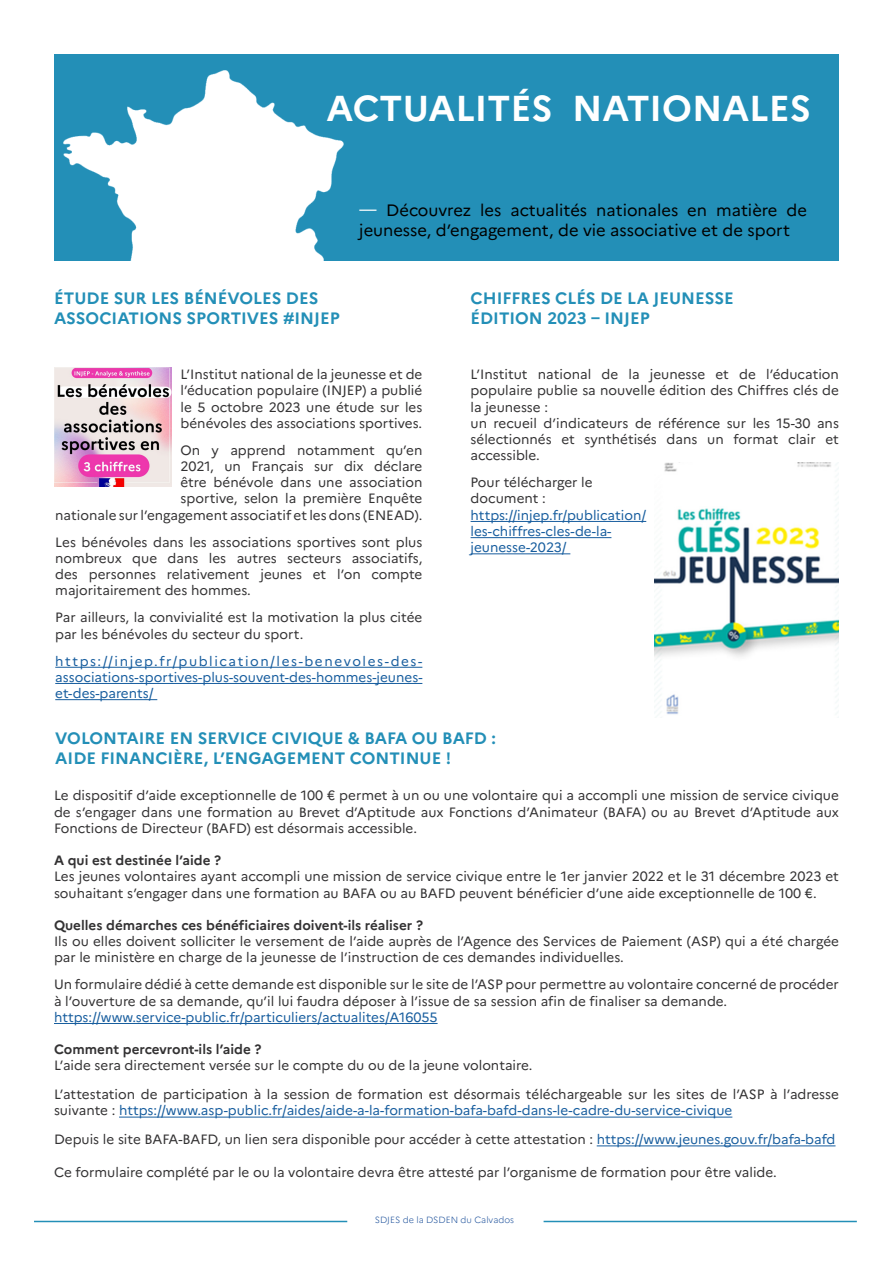
<style>
.page{position:relative;width:893px;height:1263px;background:#fff}
.page>*{position:absolute;margin:0;border:0;box-sizing:border-box;transform-origin:0 0}
.t1{font:700 36px "Marianne";color:#fff}
.t2{font:700 16.5px/19.8px "Marianne";color:#238fb7}
.t3{font:16.5px/19.8px "Marianne";color:#000}
.t4{font:13.5px/16.2px "Marianne";color:#333233}
.t5{font:13.5px/16.2px "Marianne";color:#175d9e}
.t6{font:700 13.5px "Marianne";color:#333233}
.t7{font:300 9px "Marianne";color:#24569e}
.s1{color:#fff}
.s2{color:#175d9e}
</style>
<div class="page">
<hr style="left:34px;top:1221px;width:313px;height:1px;background:#238fb7">
<hr style="left:544px;top:1221px;width:313px;height:1px;background:#238fb7">
<img style="left:55px;top:367px;width:117px;height:119px">
<hr style="left:54px;top:1023px;width:384px;height:1px;background:#175d9e">
<hr style="left:119px;top:1116px;width:613px;height:1px;background:#175d9e">
<hr style="left:597px;top:1145px;width:238px;height:1px;background:#175d9e">
<img style="left:655px;top:462px;width:184px;height:255px">
<hr style="left:471px;top:521px;width:175px;height:1px;background:#175d9e">
<hr style="left:471px;top:537px;width:140px;height:1px;background:#175d9e">
<hr style="left:471px;top:553px;width:99px;height:1px;background:#175d9e">
<div style="left:54px;top:54px;width:785px;height:207px;background:#238fb7"></div>
<img style="left:64px;top:70px;width:280px;height:191px">
<hr style="left:55px;top:667px;width:367px;height:1px;background:#175d9e">
<hr style="left:55px;top:683px;width:367px;height:1px;background:#175d9e">
<hr style="left:55px;top:699px;width:102px;height:1px;background:#175d9e">
<p class="t1" style="left:327px;top:86px;width:486px">ACTUALITÉS NATIONALES</p>
<p class="t3" style="left:359px;top:201px;width:449px"><span class="s1">—</span> Découvrez les actualités nationales en matière de jeunesse, d’engagement, de vie associative et de sport</p>
<p class="t2" style="left:54px;top:289px;width:287px">ÉTUDE SUR LES BÉNÉVOLES DES<br>ASSOCIATIONS SPORTIVES #INJEP</p>
<p class="t2" style="left:471px;top:289px;width:265px">CHIFFRES CLÉS DE LA JEUNESSE</p>
<p class="t2" style="left:471px;top:308px;width:181px">ÉDITION 2023 – INJEP</p>
<p class="t4" style="left:180px;top:366px;width:243px;text-align:justify">L’Institut national de la jeunesse et de l’éducation populaire (INJEP) a publié le 5 octobre 2023 une étude sur les bénévoles des associations sportives.</p>
<p class="t4" style="left:55px;top:442px;width:369px;text-align:right">On y apprend notamment qu’en<br>2021, un Français sur dix déclare<br>être bénévole dans une association<br>sportive, selon la première Enquête<br>nationale sur l’engagement associatif et les dons (ENEAD).</p>
<p class="t4" style="left:55px;top:534px;width:369px;text-align:justify">Les bénévoles dans les associations sportives sont plus nombreux que dans les autres secteurs associatifs, des personnes relativement jeunes et l’on compte majoritairement des hommes.</p>
<p class="t4" style="left:55px;top:609px;width:369px">Par ailleurs, la convivialité est la motivation la plus citée par les bénévoles du secteur du sport.</p>
<p class="t5" style="left:55px;top:652px;width:369px;text-align:justify">https://injep.fr/publication/les-benevoles-des&shy;associations-sportives-plus-souvent-des-hommes-jeunes&shy;et-des-parents/</p>
<p class="t4" style="left:471px;top:366px;width:370px;text-align:justify">L’Institut national de la jeunesse et de l’éducation populaire publie sa nouvelle édition des Chiffres clés de la jeunesse :</p>
<p class="t4" style="left:471px;top:415px;width:370px;text-align:justify">un recueil d’indicateurs de référence sur les 15-30 ans sélectionnés et synthétisés dans un format clair et accessible.</p>
<p class="t4" style="left:471px;top:474px;width:124px">Pour télécharger le document :</p>
<p class="t5" style="left:471px;top:507px;width:177px">https://injep.fr/publication/ les-chiffres-cles-de-la&shy;jeunesse-2023/</p>
<p class="t2" style="left:55px;top:728px;width:442px">VOLONTAIRE EN SERVICE CIVIQUE &amp; BAFA OU BAFD :</p>
<p class="t2" style="left:55px;top:748px;width:397px">AIDE FINANCIÈRE, L’ENGAGEMENT CONTINUE !</p>
<p class="t4" style="left:54px;top:787px;width:786px;text-align:justify">Le dispositif d’aide exceptionnelle de 100 € permet à un ou une volontaire qui a accompli une mission de service civique de s’engager dans une formation au Brevet d’Aptitude aux Fonctions d’Animateur (BAFA) ou au Brevet d’Aptitude aux Fonctions de Directeur (BAFD) est désormais accessible.</p>
<p class="t6" style="left:54px;top:852px;width:169px">A qui est destinée l’aide ?</p>
<p class="t4" style="left:54px;top:868px;width:786px">Les jeunes volontaires ayant accompli une mission de service civique entre le 1er janvier 2022 et le 31 décembre 2023 et souhaitant s’engager dans une formation au BAFA ou au BAFD peuvent bénéficier d’une aide exceptionnelle de 100 €.</p>
<p class="t6" style="left:54px;top:917px;width:371px">Quelles démarches ces bénéficiaires doivent-ils réaliser ?</p>
<p class="t4" style="left:54px;top:933px;width:786px">Ils ou elles doivent solliciter le versement de l’aide auprès de l’Agence des Services de Paiement (ASP) qui a été chargée par le ministère en charge de la jeunesse de l’instruction de ces demandes individuelles.</p>
<p class="t4" style="left:54px;top:976px;width:786px">Un formulaire dédié à cette demande est disponible sur le site de l’ASP pour permettre au volontaire concerné de procéder à l’ouverture de sa demande, qu’il lui faudra déposer à l’issue de sa session afin de finaliser sa demande.</p>
<p class="t5" style="left:54px;top:1009px;width:385px">https://www.service-public.fr/particuliers/actualites/A16055</p>
<p class="t6" style="left:54px;top:1041px;width:209px">Comment percevront-ils l’aide ?</p>
<p class="t4" style="left:54px;top:1057px;width:480px">L’aide sera directement versée sur le compte du ou de la jeune volontaire.</p>
<p class="t4" style="left:54px;top:1086px;width:786px">L’attestation de participation à la session de formation est désormais téléchargeable sur les sites de l’ASP à l’adresse suivante : <span class="s2">https://www.asp-public.fr/aides/aide-a-la-formation-bafa-bafd-dans-le-cadre-du-service-civique</span></p>
<p class="t4" style="left:54px;top:1131px;width:783px">Depuis le site BAFA-BAFD, un lien sera disponible pour accéder à cette attestation : <span class="s2">https://www.jeunes.gouv.fr/bafa-bafd</span></p>
<p class="t4" style="left:54px;top:1163px;width:724px">Ce formulaire complété par le ou la volontaire devra être attesté par l’organisme de formation pour être valide.</p>
<p class="t7" style="left:375px;top:1214px;width:141px">SDJES de la DSDEN du Calvados</p>
</div>
